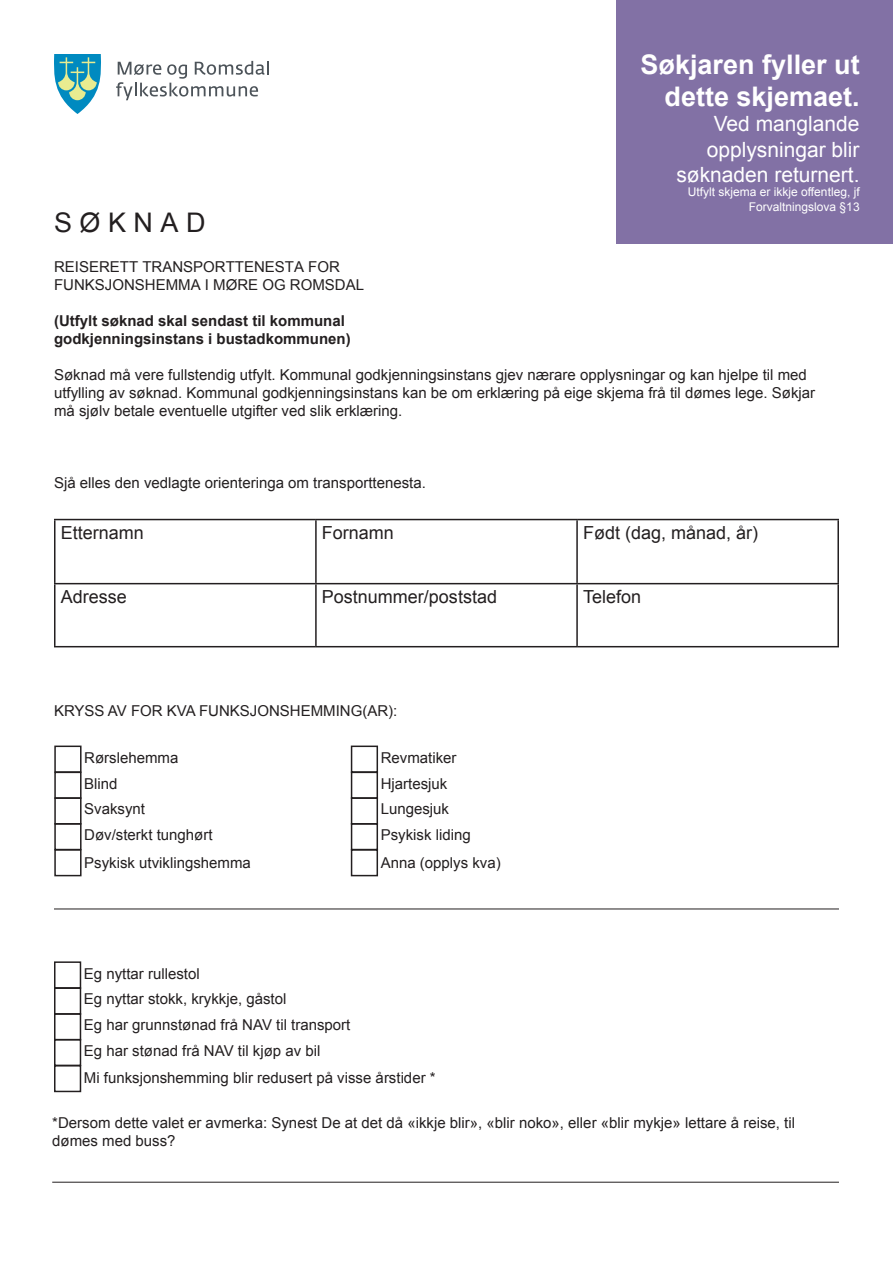
<style>
.page{position:relative;width:893px;height:1263px;background:#fff}
.page>*{position:absolute;margin:0;border:0;box-sizing:border-box;transform-origin:0 0}
.t1{font:700 27px/32.4px "Arial";color:#fff;text-align:right}
.t2{font:27px "Arial";color:#231f20}
.t3{font:21px/25.2px "Arial";color:#fff;text-align:right}
.t4{font:18px "Arial";color:#231f20}
.t5{font:15px/26.2px "Arial";color:#231f20}
.t6{font:700 15px/18px "Arial";color:#231f20}
.t7{font:12px/14.4px "Arial";color:#fff;text-align:right}
</style>
<div class="page">
<div style="left:617px;top:0;width:276px;height:243px;background:#8271a5"></div>
<svg style="left:54px;top:54px;width:47px;height:60px"></svg>
<svg style="left:116px;top:61px;width:153px;height:39px"></svg>
<hr style="left:54px;top:519px;width:262px;height:1px;background:#231f20">
<hr style="left:54px;top:520px;width:2px;height:63px;background:#231f20">
<hr style="left:316px;top:519px;width:261px;height:1px;background:#231f20">
<hr style="left:315px;top:520px;width:2px;height:63px;background:#231f20">
<hr style="left:577px;top:519px;width:262px;height:1px;background:#231f20">
<hr style="left:576px;top:520px;width:2px;height:63px;background:#231f20">
<hr style="left:837px;top:520px;width:2px;height:63px;background:#231f20">
<hr style="left:54px;top:583px;width:262px;height:1px;background:#231f20">
<hr style="left:54px;top:584px;width:2px;height:62px;background:#231f20">
<hr style="left:316px;top:583px;width:261px;height:1px;background:#231f20">
<hr style="left:315px;top:584px;width:2px;height:62px;background:#231f20">
<hr style="left:577px;top:583px;width:262px;height:1px;background:#231f20">
<hr style="left:576px;top:584px;width:2px;height:62px;background:#231f20">
<hr style="left:837px;top:584px;width:2px;height:62px;background:#231f20">
<hr style="left:54px;top:646px;width:262px;height:1px;background:#231f20">
<hr style="left:316px;top:646px;width:261px;height:1px;background:#231f20">
<hr style="left:577px;top:646px;width:262px;height:1px;background:#231f20">
<div style="left:54px;top:745px;width:28px;height:28px;border:2px solid #231f20"></div>
<div style="left:54px;top:772px;width:28px;height:27px;border:2px solid #231f20"></div>
<div style="left:54px;top:797px;width:28px;height:27px;border:2px solid #231f20"></div>
<div style="left:54px;top:823px;width:28px;height:27px;border:2px solid #231f20"></div>
<div style="left:54px;top:849px;width:28px;height:27px;border:2px solid #231f20"></div>
<div style="left:351px;top:745px;width:27px;height:28px;border:2px solid #231f20"></div>
<div style="left:351px;top:772px;width:27px;height:27px;border:2px solid #231f20"></div>
<div style="left:351px;top:797px;width:27px;height:27px;border:2px solid #231f20"></div>
<div style="left:351px;top:823px;width:27px;height:27px;border:2px solid #231f20"></div>
<div style="left:351px;top:849px;width:27px;height:27px;border:2px solid #231f20"></div>
<hr style="left:54px;top:908px;width:785px;height:1px;background:#231f20">
<div style="left:54px;top:961px;width:27px;height:28px;border:2px solid #231f20"></div>
<div style="left:54px;top:987px;width:27px;height:28px;border:2px solid #231f20"></div>
<div style="left:54px;top:1013px;width:27px;height:27px;border:2px solid #231f20"></div>
<div style="left:54px;top:1039px;width:27px;height:27px;border:2px solid #231f20"></div>
<div style="left:54px;top:1065px;width:27px;height:27px;border:2px solid #231f20"></div>
<hr style="left:52px;top:1182px;width:787px;height:1px;background:#231f20">
<h1 class="t1" style="left:641px;top:49px;width:221px">Søkjaren fyller ut dette skjemaet.</h1>
<h2 class="t3" style="left:676px;top:112px;width:185px">Ved manglande opplysningar blir søknaden returnert.</h2>
<p class="t7" style="left:688px;top:185px;width:173px">Utfylt skjema er ikkje offentleg, jf<br>Forvaltningslova §13</p>
<h1 class="t2" style="left:54px;top:205px;width:153px">S Ø K N A D</h1>
<p class="t5" style="left:54px;top:258px;width:312px;line-height:18px">REISERETT TRANSPORTTENESTA FOR<br>FUNKSJONSHEMMA I MØRE OG ROMSDAL</p>
<p class="t6" style="left:54px;top:312px;width:298px">(Utfylt søknad skal sendast til kommunal godkjenningsinstans i bustadkommunen)</p>
<p class="t5" style="left:54px;top:366px;width:763px;line-height:18px">Søknad må vere fullstendig utfylt. Kommunal godkjenningsinstans gjev nærare opplysningar og kan hjelpe til med utfylling av søknad. Kommunal godkjenningsinstans kan be om erklæring på eige skjema frå til dømes lege. Søkjar må sjølv betale eventuelle utgifter ved slik erklæring.</p>
<p class="t5" style="left:54px;top:470px;width:373px">Sjå elles den vedlagte orienteringa om transporttenesta.</p>
<p class="t4" style="left:61px;top:520px;width:85px">Etternamn</p>
<p class="t4" style="left:322px;top:520px;width:74px">Fornamn</p>
<p class="t4" style="left:583px;top:520px;width:177px">Født (dag, månad, år)</p>
<p class="t4" style="left:61px;top:585px;width:68px">Adresse</p>
<p class="t4" style="left:322px;top:585px;width:177px">Postnummer/poststad</p>
<p class="t4" style="left:583px;top:585px;width:60px">Telefon</p>
<p class="t5" style="left:54px;top:697px;width:345px">KRYSS AV FOR KVA FUNKSJONSHEMMING(AR):</p>
<p class="t5" style="left:84px;top:745px;width:168px">Rørslehemma<br>Blind<br>Svaksynt<br>Døv/sterkt tunghørt<br>Psykisk utviklingshemma</p>
<p class="t5" style="left:381px;top:745px;width:122px">Revmatiker<br>Hjartesjuk<br>Lungesjuk<br>Psykisk liding<br>Anna (opplys kva)</p>
<p class="t5" style="left:84px;top:960px;width:353px">Eg nyttar rullestol<br>Eg nyttar stokk, krykkje, gåstol<br>Eg har grunnstønad frå NAV til transport<br>Eg har stønad frå NAV til kjøp av bil<br>Mi funksjonshemming blir redusert på visse årstider *</p>
<p class="t5" style="left:52px;top:1113px;width:744px;line-height:18px">*Dersom dette valet er avmerka: Synest De at det då «ikkje blir», «blir noko», eller «blir mykje» lettare å reise, til dømes med buss?</p>
</div>
